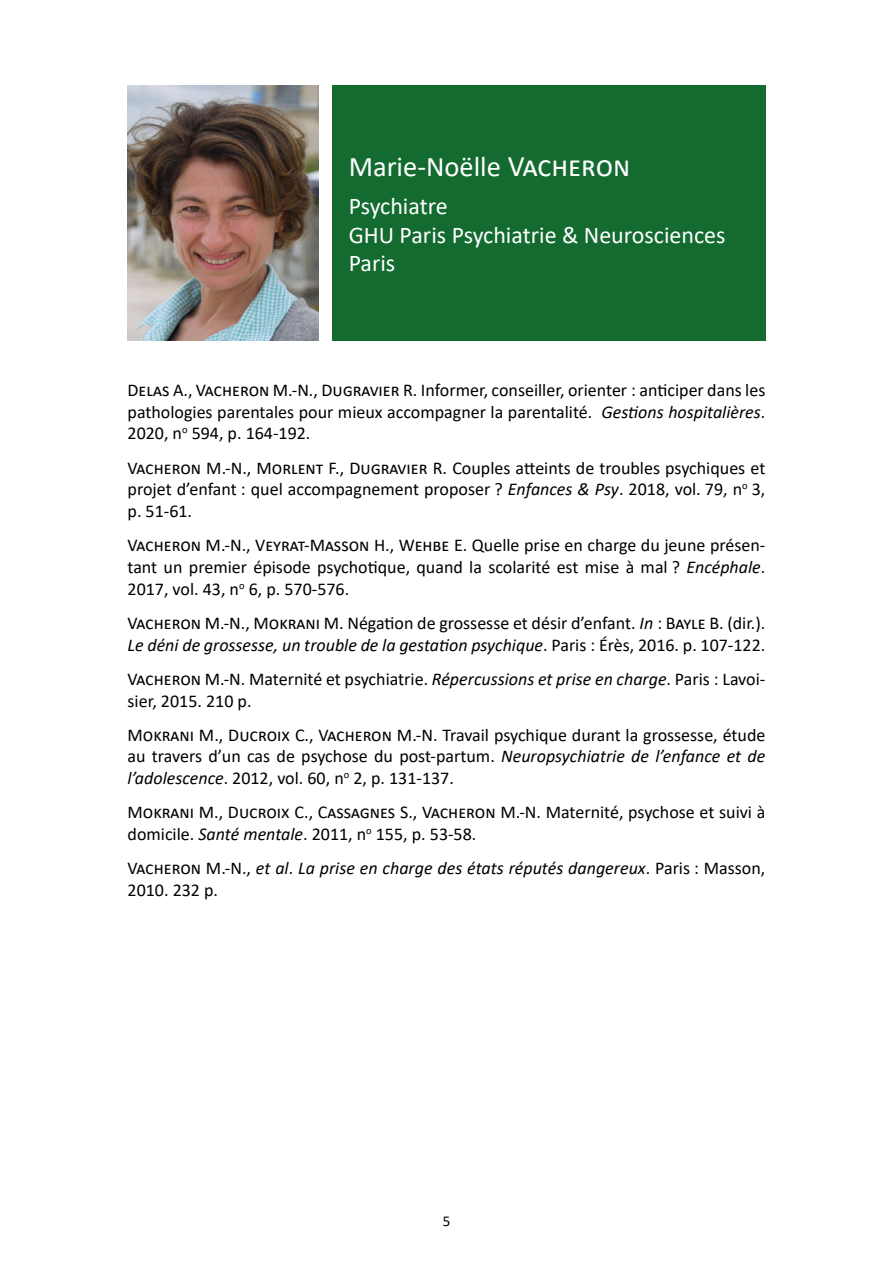
<style>
.page{position:relative;width:893px;height:1263px;background:#fff}
.page>*{position:absolute;margin:0;border:0;box-sizing:border-box;transform-origin:0 0}
.t1{font:28.5px "Calibri";color:#fff}
.t2{font:24px/28.8px "Calibri";color:#fff}
.t3{font:18px/21.6px "Calibri";color:#000;text-align:justify}
.t4{font:italic 18px/21.6px "Calibri";color:#000}
.t5{font:15px "Calibri";color:#000}
.s1{font-size:30px}
.s2{font-style:italic}
.s3{font-style:normal}
</style>
<div class="page">
<img style="left:128px;top:85px;width:191px;height:255px">
<div style="left:332px;top:85px;width:433px;height:255px;background:#136b30"></div>
<h1 class="t1" style="left:349px;top:147px;width:283px">Marie-Noëlle <span class="s1">Vacheron</span></h1>
<h2 class="t2" style="left:349px;top:191px;width:378px">Psychiatre<br>GHU Paris Psychiatrie &amp; Neurosciences<br>Paris</h2>
<p class="t3" style="left:128px;top:379px;width:639px">Delas A., Vacheron M.-N., Dugravier R. Informer, conseiller, orienter : anticiper dans les pathologies parentales pour mieux accompagner la parentalité. <span class="s2">Gestions hospitalières</span>.<br>2020, n<sup>o</sup> 594, p. 164-192.</p>
<p class="t3" style="left:128px;top:457px;width:639px">Vacheron M.-N., Morlent F., Dugravier R. Couples atteints de troubles psychiques et projet d’enfant : quel accompagnement proposer ? <span class="s2">Enfances &amp; Psy</span>. 2018, vol. 79, n<sup>o</sup> 3, p. 51-61.</p>
<p class="t3" style="left:128px;top:534px;width:639px">Vacheron M.-N., Veyrat-Masson H., Wehbe E. Quelle prise en charge du jeune présen&shy;tant un premier épisode psychotique, quand la scolarité est mise à mal ? <span class="s2">Encéphale</span>.<br>2017, vol. 43, n<sup>o</sup> 6, p. 570-576.</p>
<p class="t3" style="left:128px;top:612px;width:639px">Vacheron M.-N., Mokrani M. Négation de grossesse et désir d’enfant. <span class="s2">In</span> : Bayle B. (dir.).<br><span class="s2">Le déni de grossesse, un trouble de la gestation psychique</span>. Paris : Érès, 2016. p. 107-122.</p>
<p class="t3" style="left:128px;top:668px;width:639px">Vacheron M.-N. Maternité et psychiatrie. <span class="s2">Répercussions et prise en charge</span>. Paris : Lavoi&shy;sier, 2015. 210 p.</p>
<p class="t3" style="left:128px;top:724px;width:639px">Mokrani M., Ducroix C., Vacheron M.-N. Travail psychique durant la grossesse, étude au travers d’un cas de psychose du post-partum. <span class="s2">Neuropsychiatrie de l’enfance et de l’adolescence</span>. 2012, vol. 60, n<sup>o</sup> 2, p. 131-137.</p>
<p class="t3" style="left:128px;top:801px;width:639px">Mokrani M., Ducroix C., Cassagnes S., Vacheron M.-N. Maternité, psychose et suivi à domicile. <span class="s2">Santé mentale</span>. 2011, n<sup>o</sup> 155, p. 53-58.</p>
<p class="t4" style="left:128px;top:857px;width:639px"><span class="s3">Vacheron M.-N.,</span> et al<span class="s3">.</span> La prise en charge des états réputés dangereux<span class="s3">. Paris : Masson,<br>2010. 232 p.</span></p>
<p class="t5" style="left:443px;top:1211px;width:9px">5</p>
</div>
